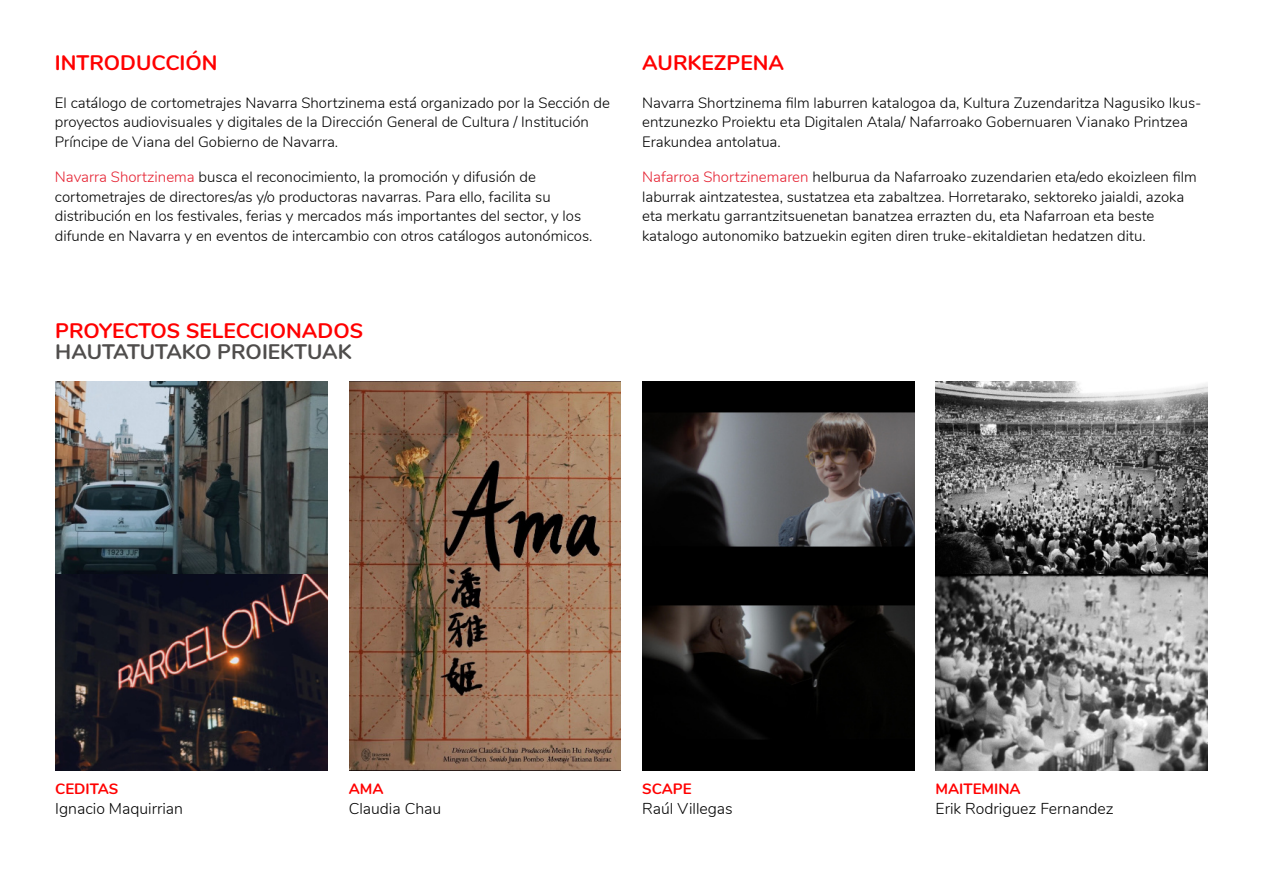
<style>
.page{position:relative;width:1263px;height:893px;background:#fff}
.page>*{position:absolute;margin:0;border:0;box-sizing:border-box;transform-origin:0 0}
.t1{font:700 21px "Nunito";color:#f00}
.t2{font:700 21px "Nunito";color:#4f4d4c}
.t3{font:300 15.75px "Nunito";color:#000}
.t4{font:300 15px/19.5px "Nunito";color:#000}
.t5{font:700 15px "Nunito";color:#f00}
.s1{color:#e52030}
</style>
<div class="page">
<img style="left:642px;top:382px;width:272px;height:193px">
<img style="left:642px;top:575px;width:272px;height:196px">
<img style="left:935px;top:382px;width:273px;height:193px">
<img style="left:935px;top:575px;width:273px;height:196px">
<img style="left:55px;top:382px;width:272px;height:193px">
<img style="left:55px;top:575px;width:272px;height:196px">
<img style="left:349px;top:382px;width:271px;height:389px">
<h1 class="t1" style="left:55px;top:49px;width:164px">INTRODUCCIÓN</h1>
<p class="t4" style="left:55px;top:93px;width:557px">El catálogo de cortometrajes Navarra Shortzinema está organizado por la Sección de proyectos audiovisuales y digitales de la Dirección General de Cultura / Institución<br>Príncipe de Viana del Gobierno de Navarra.</p>
<p class="t4" style="left:55px;top:168px;width:539px"><span class="s1">Navarra Shortzinema</span> busca el reconocimiento, la promoción y difusión de cortometrajes de directores/as y/o productoras navarras. Para ello, facilita su distribución en los festivales, ferias y mercados más importantes del sector, y los difunde en Navarra y en eventos de intercambio con otros catálogos autonómicos.</p>
<h1 class="t1" style="left:55px;top:317px;width:309px">PROYECTOS SELECCIONADOS</h1>
<h1 class="t2" style="left:55px;top:338px;width:298px">HAUTATUTAKO PROIEKTUAK</h1>
<h1 class="t1" style="left:642px;top:49px;width:143px">AURKEZPENA</h1>
<p class="t4" style="left:642px;top:93px;width:561px">Navarra Shortzinema film laburren katalogoa da, Kultura Zuzendaritza Nagusiko Ikus&shy;entzunezko Proiektu eta Digitalen Atala/ Nafarroako Gobernuaren Vianako Printzea<br>Erakundea antolatua.</p>
<p class="t4" style="left:642px;top:168px;width:556px"><span class="s1">Nafarroa Shortzinemaren</span> helburua da Nafarroako zuzendarien eta/edo ekoizleen film laburrak aintzatestea, sustatzea eta zabaltzea. Horretarako, sektoreko jaialdi, azoka eta merkatu garrantzitsuenetan banatzea errazten du, eta Nafarroan eta beste katalogo autonomiko batzuekin egiten diren truke-ekitaldietan hedatzen ditu.</p>
<p class="t5" style="left:55px;top:779px;width:65px">CEDITAS</p>
<p class="t3" style="left:55px;top:798px;width:129px">Ignacio Maquirrian</p>
<p class="t5" style="left:349px;top:779px;width:36px">AMA</p>
<p class="t3" style="left:349px;top:798px;width:94px">Claudia Chau</p>
<p class="t5" style="left:642px;top:779px;width:51px">SCAPE</p>
<p class="t3" style="left:642px;top:798px;width:92px">Raúl Villegas</p>
<p class="t5" style="left:935px;top:779px;width:87px">MAITEMINA</p>
<p class="t3" style="left:935px;top:798px;width:180px">Erik Rodriguez Fernandez</p>
</div>
